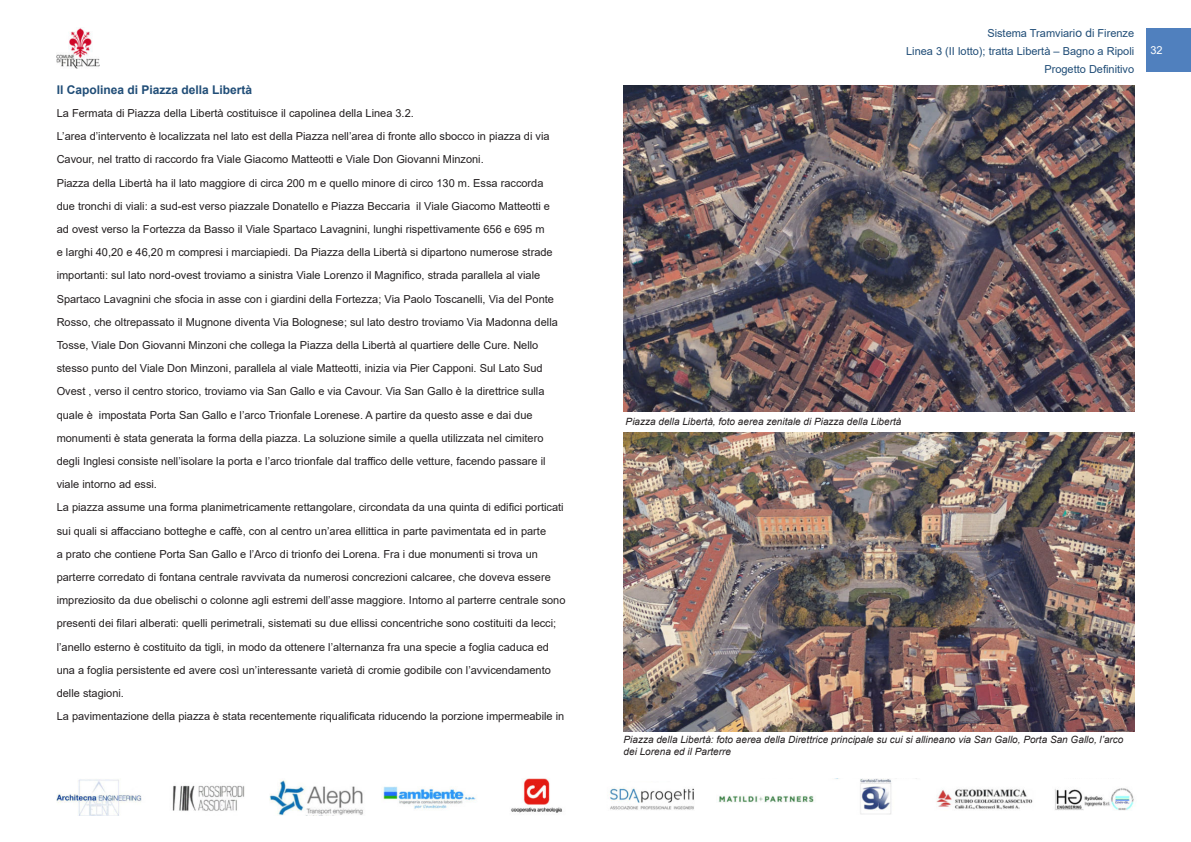
<style>
.page{position:relative;width:1191px;height:842px;background:#fff}
.page>*{position:absolute;margin:0;border:0;box-sizing:border-box;transform-origin:0 0}
.t1{font:700 12px "Arial";color:#204d77}
.t2{font:11px/23.2px "Arial";color:#231f20}
.t3{font:11px/18px "Arial";color:#204d77;text-align:right}
.t4{font:11px "Arial";color:#fff}
.t5{font:italic 10px/12px "Arial";color:#231f20}
.s1{font-size:12px}
</style>
<div class="page">
<div style="left:1146px;top:28px;width:45px;height:44px;background:#5080be"></div>
<img style="left:56px;top:28px;width:43px;height:40px">
<img style="left:57px;top:778px;width:505px;height:38px">
<img style="left:718px;top:779px;width:416px;height:36px">
<img style="left:609px;top:787px;width:85px;height:23px">
<img style="left:624px;top:85px;width:510px;height:326px">
<img style="left:624px;top:432px;width:510px;height:299px">
<p class="t1" style="left:57px;top:85px;width:197px">Il Capolinea di Piazza della Libertà</p>
<p class="t2" style="left:57px;top:103px;width:510px">La Fermata di Piazza della Libertà costituisce il capolinea della Linea 3.2.<br>L’area d’intervento è localizzata nel lato est della Piazza nell’area di fronte allo sbocco in piazza di via Cavour, nel tratto di raccordo fra Viale Giacomo Matteotti e Viale Don Giovanni Minzoni.<br>Piazza della Libertà ha il lato maggiore di circa 200 m e quello minore di circo 130 m. Essa raccorda<br>due tronchi di viali: a sud-est verso piazzale Donatello e Piazza Beccaria il Viale Giacomo Matteotti e<br>ad ovest verso la Fortezza da Basso il Viale Spartaco Lavagnini, lunghi rispettivamente 656 e 695 m<br>e larghi 40,20 e 46,20 m compresi i marciapiedi. Da Piazza della Libertà si dipartono numerose strade importanti: sul lato nord-ovest troviamo a sinistra Viale Lorenzo il Magnifico, strada parallela al viale Spartaco Lavagnini che sfocia in asse con i giardini della Fortezza; Via Paolo Toscanelli, Via del Ponte Rosso, che oltrepassato il Mugnone diventa Via Bolognese; sul lato destro troviamo Via Madonna della Tosse, Viale Don Giovanni Minzoni che collega la Piazza della Libertà al quartiere delle Cure. Nello stesso punto del Viale Don Minzoni, parallela al viale Matteotti, inizia via Pier Capponi. Sul Lato Sud Ovest , verso il centro storico, troviamo via San Gallo e via Cavour. Via San Gallo è la direttrice sulla quale è impostata Porta San Gallo e l’arco Trionfale Lorenese. A partire da questo asse e dai due monumenti è stata generata la forma della piazza. La soluzione simile a quella utilizzata nel cimitero degli Inglesi consiste nell’isolare la porta e l’arco trionfale dal traffico delle vetture, facendo passare il viale intorno ad essi.<br>La piazza assume una forma planimetricamente rettangolare, circondata da una quinta di edifici porticati sui quali si affacciano botteghe e caffè, con al centro un’area ellittica in parte pavimentata ed in parte<br>a prato che contiene Porta San Gallo e l’Arco di trionfo dei Lorena. Fra i due monumenti si trova un parterre corredato di fontana centrale ravvivata da numerosi concrezioni calcaree, che doveva essere impreziosito da due obelischi o colonne agli estremi dell’asse maggiore. Intorno al parterre centrale sono presenti dei filari alberati: quelli perimetrali, sistemati su due ellissi concentriche sono costituiti da lecci; l’anello esterno è costituito da tigli, in modo da ottenere l’alternanza fra una specie a foglia caduca ed una a foglia persistente ed avere così un’interessante varietà di cromie godibile con l’avvicendamento delle stagioni.<br>La pavimentazione della piazza è stata recentemente riqualificata riducendo la porzione impermeabile in</p>
<p class="t3" style="left:906px;top:25px;width:230px">Sistema Tramviari<span class="s1">o d</span>i Firenze<br>Linea 3 (II lotto); tratta Libertà – Bagno a Ripoli<br>Progetto Definitivo</p>
<p class="t4" style="left:1150px;top:46px;width:14px">32</p>
<p class="t5" style="left:625px;top:417px;width:277px">Piazza della Libertà, foto aerea zenitale di Piazza della Libertà</p>
<p class="t5" style="left:623px;top:734px;width:501px">Piazza della Libertà: foto aerea della Direttrice principale su cui si allineano via San Gallo, Porta San Gallo, l’arco dei Lorena ed il Parterre</p>
</div>
